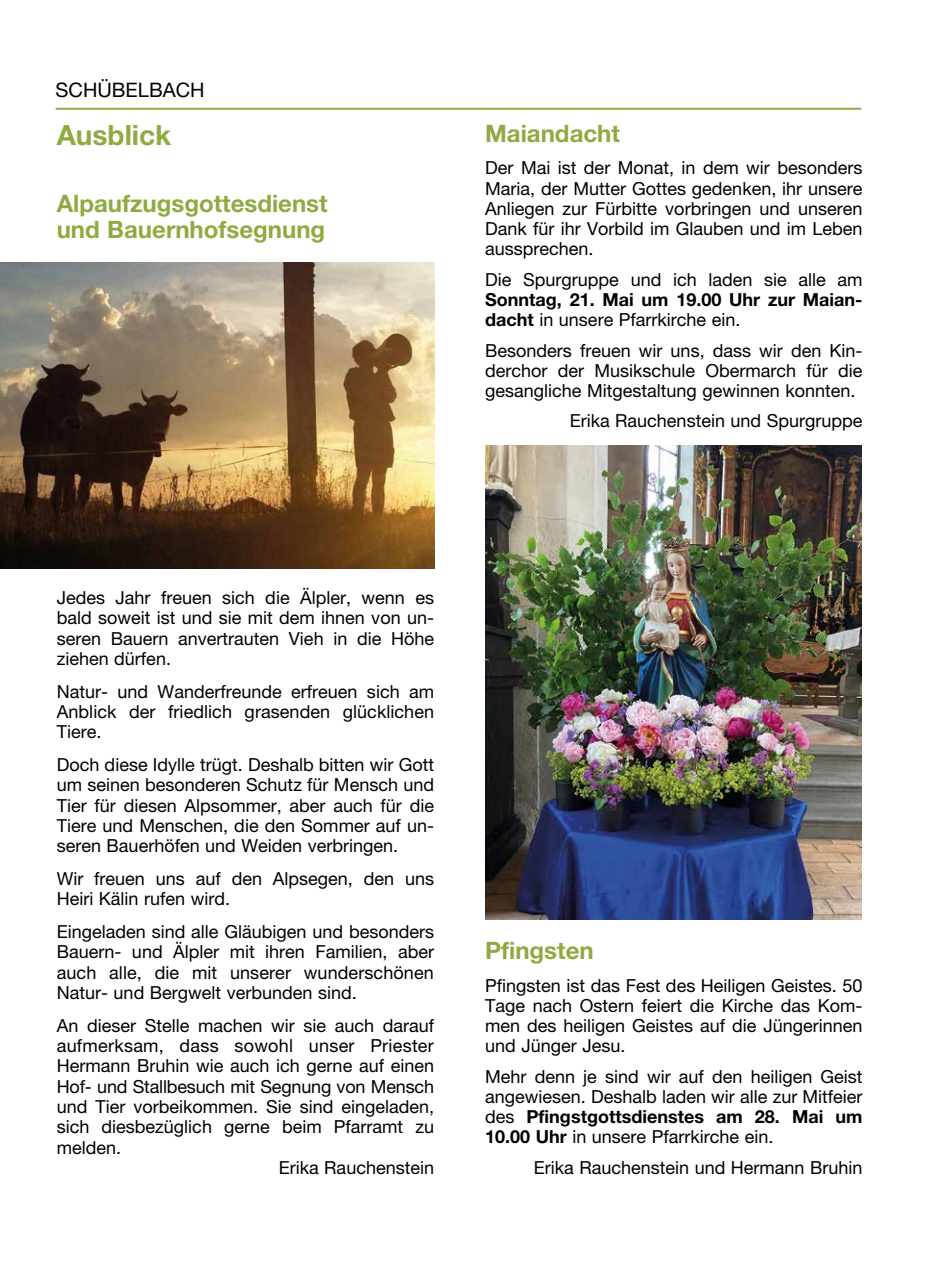
<style>
.page{position:relative;width:942px;height:1276px;background:#fff}
.page>*{position:absolute;margin:0;border:0;box-sizing:border-box;transform-origin:0 0}
.t1{font:700 28px "Helvetica Neue LT Pro";color:#8eaa41}
.t2{font:700 24px/26.4px "Helvetica Neue LT Pro";color:#8eaa41}
.t3{font:20px "Helvetica Neue LT Pro";color:#000}
.t4{font:18px/20.4px "Helvetica Neue LT Pro";color:#000;text-align:justify}
.t5{font:700 18px/20.2px "Helvetica Neue LT Pro";color:#000}
.s1{font-weight:400}
.s2{font-weight:700}
</style>
<div class="page">
<hr style="left:56px;top:108px;width:805px;height:2px;background:#8eaa41">
<img style="left:0;top:262px;width:434px;height:307px">
<img style="left:485px;top:445px;width:376px;height:474px">
<p class="t3" style="left:56px;top:78px;width:150px">SCHÜBELBACH</p>
<h1 class="t1" style="left:57px;top:117px;width:116px">Ausblick</h1>
<h2 class="t2" style="left:57px;top:189px;width:272px">Alpaufzugsgottesdienst und Bauernhofsegnung</h2>
<h2 class="t2" style="left:485px;top:120px;width:136px">Maiandacht</h2>
<p class="t4" style="left:485px;top:158px;width:379px">Der Mai ist der Monat, in dem wir besonders Maria, der Mutter Gottes gedenken, ihr unsere Anliegen zur Fürbitte vorbringen und unseren Dank für ihr Vorbild im Glauben und im Leben aussprechen.</p>
<p class="t4" style="left:485px;top:269px;width:379px">Die Spurgruppe und ich laden sie alle am</p>
<p class="t5" style="left:485px;top:289px;width:379px">Sonntag, 21. Mai um 19.00 Uhr zur Maian&shy;dacht <span class="s1">in unsere Pfarrkirche ein.</span></p>
<p class="t4" style="left:485px;top:340px;width:378px;text-align:left">Besonders freuen wir uns, dass wir den Kin-- derchor der Musikschule Obermarch für die gesangliche Mitgestaltung gewinnen konnten.</p>
<p class="t4" style="left:569px;top:410px;width:294px">Erika Rauchenstein und Spurgruppe</p>
<p class="t4" style="left:57px;top:587px;width:379px;text-align:left">Jedes Jahr freuen sich die Älpler, wenn es bald soweit ist und sie mit dem ihnen von un-- seren Bauern anvertrauten Vieh in die Höhe ziehen dürfen.</p>
<p class="t4" style="left:57px;top:681px;width:379px">Natur- und Wanderfreunde erfreuen sich am Anblick der friedlich grasenden glücklichen Tiere.</p>
<p class="t4" style="left:57px;top:754px;width:379px;text-align:left">Doch diese Idylle trügt. Deshalb bitten wir Gott um seinen besonderen Schutz für Mensch und Tier für diesen Alpsommer, aber auch für die Tiere und Menschen, die den Sommer auf un-- seren Bauerhöfen und Weiden verbringen.</p>
<p class="t4" style="left:57px;top:868px;width:379px">Wir freuen uns auf den Alpsegen, den uns<br>Heiri Kälin rufen wird.</p>
<p class="t4" style="left:57px;top:921px;width:379px">Eingeladen sind alle Gläubigen und besonders Bauern- und Älpler mit ihren Familien, aber auch alle, die mit unserer wunderschönen Natur- und Bergwelt verbunden sind.</p>
<p class="t4" style="left:57px;top:1014px;width:379px">An dieser Stelle machen wir sie auch darauf</p>
<p class="t4" style="left:57px;top:1035px;width:378px">aufmerksam, dass sowohl unser Priester</p>
<p class="t4" style="left:57px;top:1055px;width:378px">Hermann Bruhin wie auch ich gerne auf einen</p>
<p class="t4" style="left:57px;top:1075px;width:379px">Hof- und Stallbesuch mit Segnung von Mensch</p>
<p class="t4" style="left:57px;top:1096px;width:379px">und Tier vorbeikommen. Sie sind eingeladen,</p>
<p class="t4" style="left:57px;top:1116px;width:378px">sich diesbezüglich gerne beim Pfarramt zu</p>
<p class="t4" style="left:57px;top:1136px;width:66px">melden.</p>
<p class="t4" style="left:279px;top:1157px;width:157px">Erika Rauchenstein</p>
<h2 class="t2" style="left:485px;top:937px;width:110px">Pfingsten</h2>
<p class="t4" style="left:485px;top:975px;width:379px">Pfingsten ist das Fest des Heiligen Geistes. 50<br>Tage nach Ostern feiert die Kirche das Kom&shy;men des heiligen Geistes auf die Jüngerinnen und Jünger Jesu.</p>
<p class="t4" style="left:485px;top:1066px;width:379px">Mehr denn je sind wir auf den heiligen Geist angewiesen. Deshalb laden wir alle zur Mitfeier des <span class="s2">Pfingstgottsdienstes am 28. Mai um 10.00 Uhr</span> in unsere Pfarrkirche ein.</p>
<p class="t4" style="left:533px;top:1157px;width:330px">Erika Rauchenstein und Hermann Bruhin</p>
</div>
